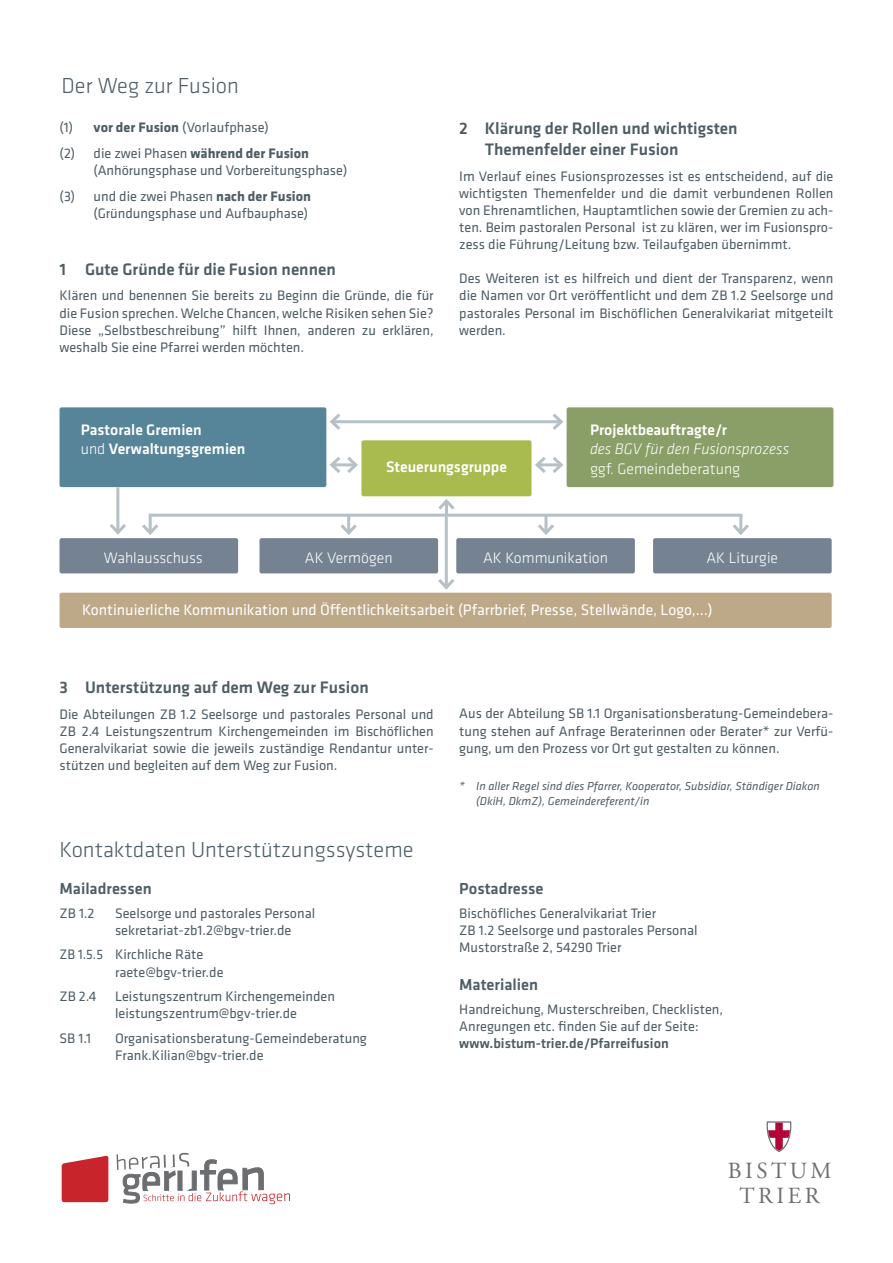
<style>
.page{position:relative;width:893px;height:1263px;background:#fff}
.page>*{position:absolute;margin:0;border:0;box-sizing:border-box;transform-origin:0 0}
.t1{font:23.1px/24.9px "Adobe Garamond";letter-spacing:.15em;color:#6c6d70;text-align:center}
.t2{font:300 22.5px "Klavika Basic";color:#4e5d65}
.t3{font:500 17.25px/21px "Klavika Basic";color:#4e5d65}
.t4{font:500 16.5px "Klavika Basic";color:#4e5d65}
.t5{font:15.75px "Klavika Basic";color:#fff}
.t6{font:500 15.75px/19.5px "Klavika Basic";color:#fff}
.t7{font:300 15.75px "Klavika Basic";color:#fff}
.t8{font:italic 300 15.75px "Klavika Basic";color:#fff}
.t9{font:14.25px/17.1px "Klavika Basic";color:#4e5d65}
.t10{font:14.25px/17.1px "Klavika Basic";color:#4e5d65;scale:.95 1}
.t11{font:500 14.25px "Klavika Basic";color:#4e5d65}
.t12{font:italic 12px/14.4px "Klavika Basic";color:#4e5d65}
.s1{font-weight:700}
.s2{font-weight:300}
</style>
<div class="page">
<img style="left:766px;top:1121px;width:26px;height:31px">
<svg style="left:62px;top:1155px;width:46px;height:47px;background:#cd393f"></svg>
<svg style="left:117px;top:1153px;width:173px;height:51px"></svg>
<div style="left:60px;top:593px;width:772px;height:35px;background:#bda888;border-radius:2px"></div>
<div style="left:60px;top:407px;width:266px;height:80px;background:#568498;border-radius:2px"></div>
<div style="left:60px;top:538px;width:178px;height:35px;background:#748291;border-radius:2px"></div>
<div style="left:653px;top:538px;width:179px;height:35px;background:#748291;border-radius:2px"></div>
<div style="left:456px;top:538px;width:179px;height:35px;background:#748291;border-radius:2px"></div>
<div style="left:259px;top:538px;width:179px;height:35px;background:#748291;border-radius:2px"></div>
<div style="left:567px;top:407px;width:266px;height:80px;background:#8a9f67;border-radius:2px"></div>
<div style="left:361px;top:440px;width:170px;height:56px;background:#a9bb4e;border-radius:2px"></div>
<hr style="left:149px;top:514px;width:593px;height:3px;background:#b6c1c7">
<hr style="left:332px;top:420px;width:229px;height:3px;background:#b6c1c7">
<svg style="left:329px;top:413px;width:15px;height:17px"></svg>
<svg style="left:549px;top:413px;width:15px;height:17px"></svg>
<svg style="left:330px;top:457px;width:28px;height:16px"></svg>
<svg style="left:535px;top:457px;width:28px;height:16px"></svg>
<hr style="left:149px;top:514px;width:3px;height:19px;background:#b6c1c7">
<svg style="left:142px;top:521px;width:17px;height:14px"></svg>
<hr style="left:116px;top:487px;width:3px;height:45px;background:#b6c1c7">
<svg style="left:110px;top:521px;width:16px;height:14px"></svg>
<hr style="left:445px;top:516px;width:3px;height:71px;background:#b6c1c7">
<svg style="left:438px;top:576px;width:16px;height:14px"></svg>
<hr style="left:347px;top:514px;width:3px;height:19px;background:#b6c1c7">
<svg style="left:340px;top:521px;width:17px;height:14px"></svg>
<hr style="left:544px;top:514px;width:3px;height:19px;background:#b6c1c7">
<svg style="left:538px;top:521px;width:16px;height:14px"></svg>
<hr style="left:739px;top:514px;width:3px;height:19px;background:#b6c1c7">
<svg style="left:733px;top:521px;width:16px;height:14px"></svg>
<svg style="left:435px;top:499px;width:23px;height:15px"></svg>
<h2 class="t2" style="left:62px;top:72px;width:179px">Der Weg zur Fusion</h2>
<p class="t9" style="left:60px;top:114px;width:251px;line-height:26.1px">(1) <span class="s1">vor der Fusion</span> (Vorlaufphase)<br>(2) die zwei Phasen <span class="s1">während der Fusion</span></p>
<p class="t9" style="left:60px;top:157px;width:289px;line-height:26.1px;text-indent:34px">(Anhörungsphase und Vorbereitungsphase) (3) und die zwei Phasen <span class="s1">nach der Fusion</span></p>
<p class="t9" style="left:94px;top:205px;width:216px">(Gründungsphase und Aufbauphase)</p>
<p class="t3" style="left:60px;top:258px;width:278px">1 Gute Gründe für die Fusion nennen</p>
<p class="t9" style="left:60px;top:287px;width:376px;text-align:justify">Klären und benennen Sie bereits zu Beginn die Gründe, die für die Fusion sprechen. Welche Chancen, welche Risiken sehen Sie?<br>Diese „Selbstbeschreibung” hilft Ihnen, anderen zu erklären, weshalb Sie eine Pfarrei werden möchten.</p>
<p class="t3" style="left:485px;top:117px;width:254px;text-indent:-26px">2 Klärung der Rollen und wichtigsten<br>Themenfelder einer Fusion</p>
<p class="t9" style="left:459px;top:167px;width:376px;text-align:justify">Im Verlauf eines Fusionsprozesses ist es entscheidend, auf die wichtigsten Themenfelder und die damit verbundenen Rollen von Ehrenamtlichen, Hauptamtlichen sowie der Gremien zu ach&shy;ten. Beim pastoralen Personal ist zu klären, wer im Fusionspro&shy;zess die Führung/Leitung bzw. Teilaufgaben übernimmt.</p>
<p class="t9" style="left:459px;top:270px;width:376px;text-align:justify">Des Weiteren ist es hilfreich und dient der Transparenz, wenn die Namen vor Ort veröffentlicht und dem ZB 1.2 Seelsorge und pastorales Personal im Bischöflichen Generalvikariat mitgeteilt werden.</p>
<p class="t6" style="left:81px;top:419px;width:166px">Pastorale Gremien<br><span class="s2">und</span> Verwaltungsgremien</p>
<p class="t6" style="left:590px;top:419px;width:139px">Projektbeauftragte/r</p>
<p class="t8" style="left:590px;top:439px;width:201px">des BGV für den Fusionsprozess</p>
<p class="t6" style="left:386px;top:456px;width:122px">Steuerungsgruppe</p>
<p class="t7" style="left:590px;top:459px;width:152px">ggf. Gemeindeberatung</p>
<p class="t7" style="left:104px;top:548px;width:100px">Wahlausschuss</p>
<p class="t7" style="left:305px;top:548px;width:89px">AK Vermögen</p>
<p class="t7" style="left:483px;top:548px;width:126px">AK Kommunikation</p>
<p class="t7" style="left:706px;top:548px;width:73px">AK Liturgie</p>
<p class="t5" style="left:82px;top:600px;width:632px">Kontinuierliche Kommunikation und Öffentlichkeitsarbeit (Pfarrbrief, Presse, Stellwände, Logo,...)</p>
<p class="t3" style="left:60px;top:677px;width:311px">3 Unterstützung auf dem Weg zur Fusion</p>
<p class="t9" style="left:60px;top:705px;width:376px;text-align:justify">Die Abteilungen ZB 1.2 Seelsorge und pastorales Personal und ZB 2.4 Leistungszentrum Kirchengemeinden im Bischöflichen Generalvikariat sowie die jeweils zuständige Rendantur unter&shy;stützen und begleiten auf dem Weg zur Fusion.</p>
<p class="t9" style="left:459px;top:705px;width:376px;text-align:justify">Aus der Abteilung SB 1.1 Organisationsberatung-Gemeindebera&shy;tung stehen auf Anfrage Beraterinnen oder Berater* zur Verfü&shy;gung, um den Prozess vor Ort gut gestalten zu können.</p>
<h2 class="t2" style="left:60px;top:836px;width:356px">Kontaktdaten Unterstützungssysteme</h2>
<p class="t4" style="left:60px;top:878px;width:94px">Mailadressen</p>
<p class="t9" style="left:60px;top:904px;width:37px">ZB 1.2</p>
<p class="t9" style="left:115px;top:904px;width:202px">Seelsorge und pastorales Personal sekretariat-zb1.2@bgv-trier.de</p>
<p class="t10" style="left:115px;top:946px;width:116px;text-indent:-56px">ZB 1.5.5 Kirchliche Räte raete@bgv-trier.de</p>
<p class="t9" style="left:60px;top:987px;width:39px">ZB 2.4</p>
<p class="t9" style="left:115px;top:987px;width:222px">Leistungszentrum Kirchengemeinden leistungszentrum@bgv-trier.de</p>
<p class="t9" style="left:60px;top:1029px;width:33px">SB 1.1</p>
<p class="t9" style="left:115px;top:1029px;width:253px">Organisationsberatung-Gemeindeberatung<br>Frank.Kilian@bgv-trier.de</p>
<p class="t12" style="left:476px;top:779px;width:345px;text-indent:-17px">* In aller Regel sind dies Pfarrer, Kooperator, Subsidiar, Ständiger Diakon (DkiH, DkmZ), Gemeindereferent/in</p>
<p class="t4" style="left:459px;top:878px;width:86px">Postadresse</p>
<p class="t9" style="left:459px;top:904px;width:240px">Bischöfliches Generalvikariat Trier<br>ZB 1.2 Seelsorge und pastorales Personal<br>Mustorstraße 2, 54290 Trier</p>
<p class="t4" style="left:459px;top:973px;width:80px">Materialien</p>
<p class="t9" style="left:459px;top:1000px;width:265px">Handreichung, Musterschreiben, Checklisten,<br>Anregungen etc. finden Sie auf der Seite:</p>
<p class="t11" style="left:459px;top:1033px;width:211px">www.bistum-trier.de/Pfarreifusion</p>
<h1 class="t1" style="left:728px;top:1159px;width:105px">BISTUM<br>TRIER</h1>
</div>
